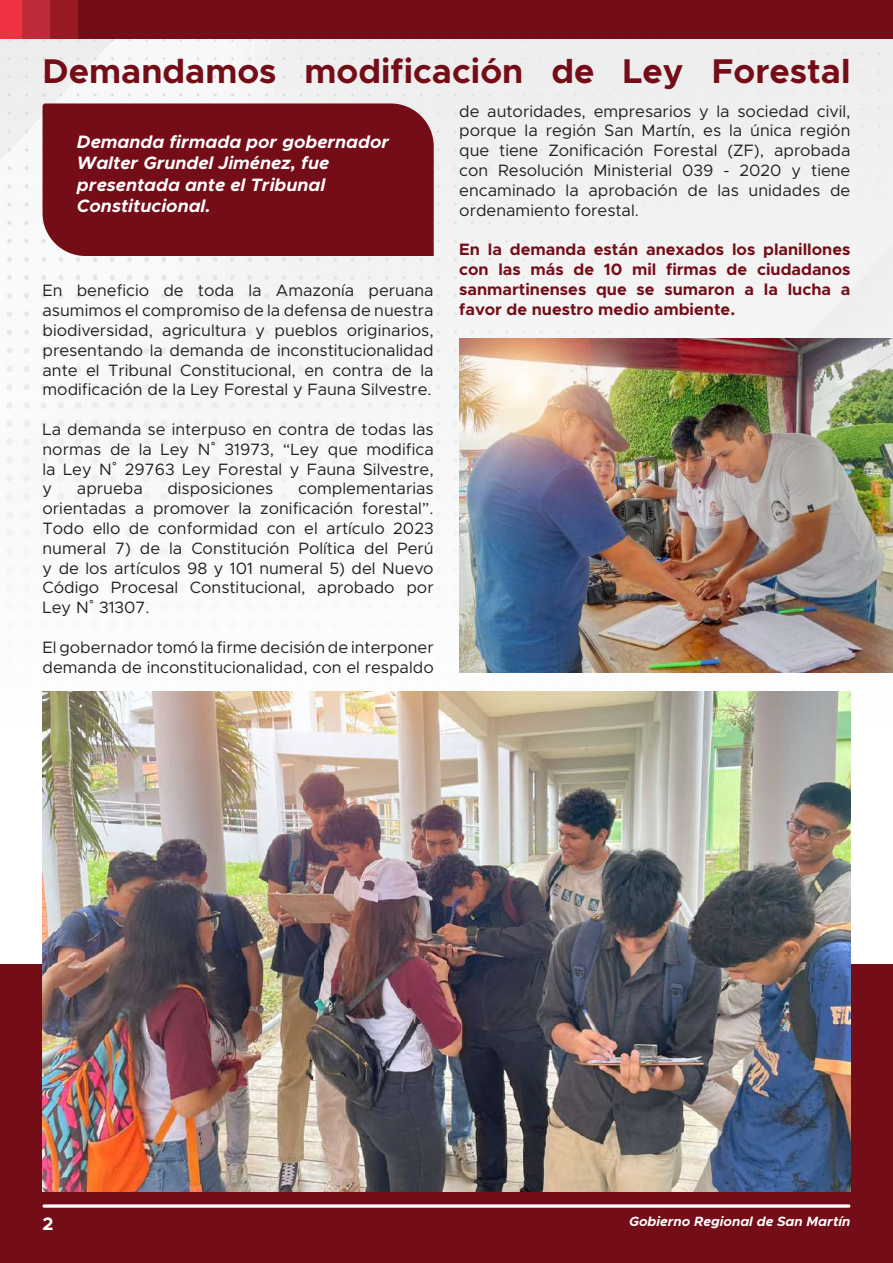
<style>
.page{position:relative;width:893px;height:1263px;background:#fff}
.page>*{position:absolute;margin:0;border:0;box-sizing:border-box;transform-origin:0 0}
.t1{font:700 34.5px "Metropolis";color:#750d18}
.t2{font:italic 700 18px/21.6px "Metropolis";color:#fff}
.t3{font:700 18px "Metropolis";color:#fff}
.t4{font:16.5px/19.8px "Metropolis";color:#231f20;text-align:justify}
.t5{font:700 16.5px/19.8px "Metropolis";color:#750d18;text-align:justify}
.t6{font:italic 700 13.5px "Metropolis";color:#fff}
</style>
<div class="page">
<div style="left:0;top:965px;width:893px;height:298px;background:#750d18"></div>
<img style="left:0;top:38px;width:893px;height:689px">
<svg style="left:43px;top:1204px;width:807px;height:4px;background:#e7d5d7"></svg>
<img style="left:459px;top:338px;width:434px;height:335px">
<div style="left:0;top:0;width:893px;height:38px;background:#750d18"></div>
<div style="left:50px;top:0;width:28px;height:38px;background:#991a23"></div>
<div style="left:22px;top:0;width:28px;height:38px;background:#be2b39"></div>
<div style="left:0;top:0;width:22px;height:38px;background:#ee3241"></div>
<img style="left:43px;top:692px;width:807px;height:500px">
<div style="left:43px;top:103px;width:391px;height:153px;background:#750d18"></div>
<h1 class="t1" style="left:43px;top:49px;width:809px">Demandamos modificación de Ley Forestal</h1>
<p class="t4" style="left:459px;top:101px;width:393px">de autoridades, empresarios y la sociedad civil, porque la región San Martín, es la única región que tiene Zonificación Forestal (ZF), aprobada con Resolución Ministerial 039 - 2020 y tiene encaminado la aprobación de las unidades de ordenamiento forestal.</p>
<p class="t5" style="left:459px;top:240px;width:393px">En la demanda están anexados los planillones con las más de 10 mil firmas de ciudadanos sanmartinenses que se sumaron a la lucha a favor de nuestro medio ambiente.</p>
<p class="t2" style="left:77px;top:131px;width:314px">Demanda firmada por gobernador<br>Walter Grundel Jiménez, fue presentada ante el Tribunal<br>Constitucional.</p>
<p class="t4" style="left:43px;top:281px;width:393px">En beneficio de toda la Amazonía peruana asumimos el compromiso de la defensa de nuestra biodiversidad, agricultura y pueblos originarios, presentando la demanda de inconstitucionalidad ante el Tribunal Constitucional, en contra de la modificación de la Ley Forestal y Fauna Silvestre.</p>
<p class="t4" style="left:43px;top:419px;width:393px">La demanda se interpuso en contra de todas las normas de la Ley N˚ 31973, “Ley que modifica la Ley N˚ 29763 Ley Forestal y Fauna Silvestre, y</p>
<p class="t4" style="left:43px;top:479px;width:393px;text-indent:256px">complementarias orientadas a promover la zonificación forestal”.<br>Todo ello de conformidad con el artículo 2023 numeral 7) de la Constitución Política del Perú y de los artículos 98 y 101 numeral 5) del Nuevo Código Procesal Constitucional, aprobado por Ley N˚ 31307.</p>
<p class="t4" style="left:43px;top:637px;width:393px">El gobernador tomó la firme decisión de interponer demanda de inconstitucionalidad, con el respaldo</p>
<p class="t4" style="left:77px;top:479px;width:67px">aprueba</p>
<p class="t4" style="left:167px;top:479px;width:108px">disposiciones</p>
<p class="t3" style="left:43px;top:1212px;width:12px">2</p>
<p class="t6" style="left:629px;top:1213px;width:223px">Gobierno Regional de San Martín</p>
</div>
